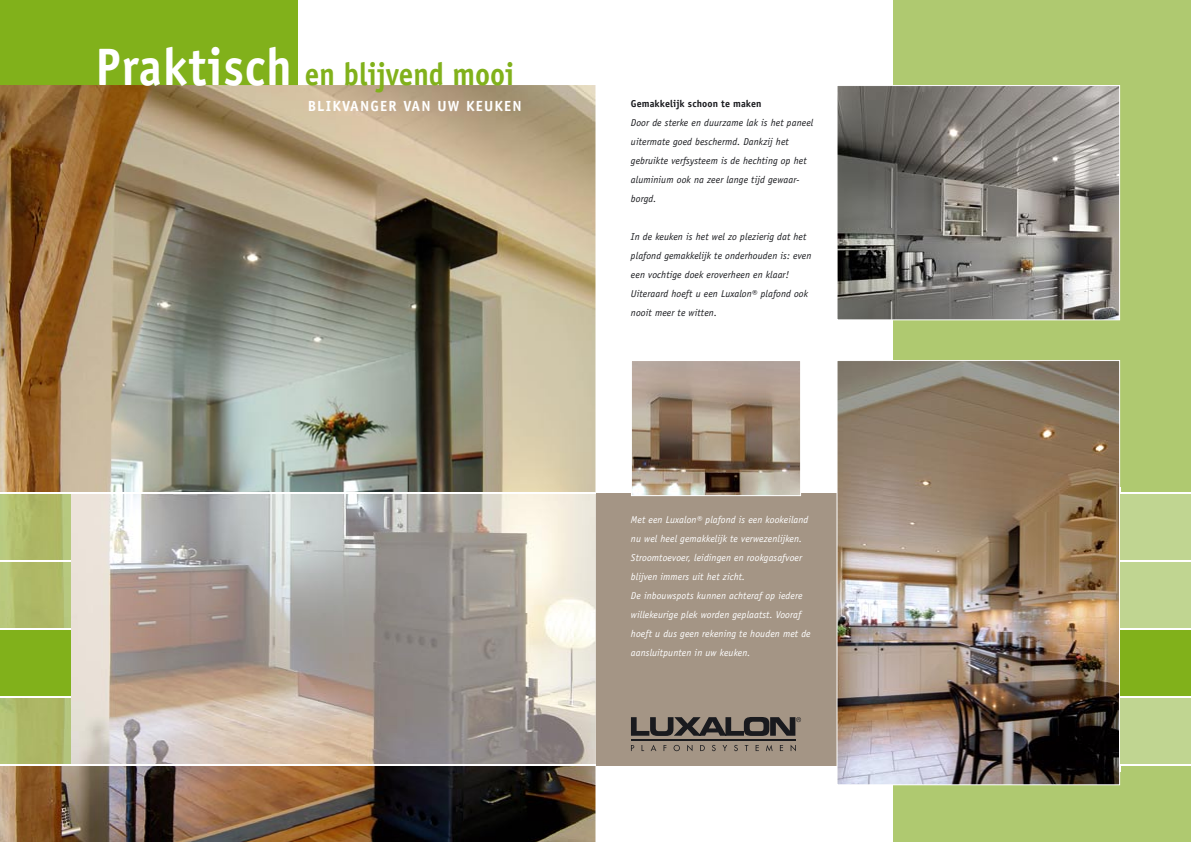
<style>
.page{position:relative;width:1191px;height:842px;background:#fff}
.page>*{position:absolute;margin:0;border:0;box-sizing:border-box;transform-origin:0 0}
.t1{font:700 31.9px "Officina Sans";color:#81b11b;scale:.91 1}
.t2{font:700 14.7px "Officina Sans";letter-spacing:.08em;color:#fff}
.t3{font:italic 10px/19px "Officina Sans";letter-spacing:.01em;color:#191a1e}
.t4{font:italic 10px/19px "Officina Sans";letter-spacing:.01em;color:#fff}
.t5{font:700 10px "Officina Sans";letter-spacing:.01em;color:#191a1e}
.s1{font-size:52.8px;color:#fff}
</style>
<div class="page">
<div style="left:0;top:0;width:298px;height:842px;background:#81b11b"></div>
<div style="left:893px;top:0;width:298px;height:842px;background:#afc970"></div>
<div style="left:595px;top:493px;width:298px;height:272px;background:#a49585"></div>
<img style="left:0;top:85px;width:595px;height:757px">
<img style="left:71px;top:494px;width:279px;height:237px">
<img style="left:350px;top:494px;width:245px;height:271px">
<img style="left:0;top:698px;width:71px;height:33px">
<img style="left:0;top:731px;width:350px;height:34px">
<svg style="left:631px;top:745px;width:165px;height:6px"></svg>
<svg style="left:631px;top:717px;width:170px;height:19px"></svg>
<hr style="left:631px;top:739px;width:165px;height:1px;background:#191a1e">
<svg style="left:837px;top:85px;width:283px;height:235px;background:#7f7c78"></svg>
<svg style="left:631px;top:361px;width:170px;height:135px;background:#9f8d7d"></svg>
<img style="left:836px;top:360px;width:284px;height:425px">
<hr style="left:1119px;top:487px;width:1px;height:284px;background:#fff">
<div style="left:0;top:629px;width:71px;height:68px;background:#81b11b"></div>
<img style="left:0;top:494px;width:71px;height:135px">
<hr style="left:0;top:493px;width:595px;height:1px;background:#fff">
<hr style="left:0;top:765px;width:595px;height:1px;background:#fff">
<hr style="left:0;top:561px;width:71px;height:1px;background:#fff">
<hr style="left:0;top:629px;width:71px;height:1px;background:#fff">
<hr style="left:0;top:697px;width:71px;height:1px;background:#fff">
<div style="left:1120px;top:697px;width:71px;height:68px;background:#c0d591"></div>
<div style="left:1120px;top:629px;width:71px;height:68px;background:#81b11b"></div>
<div style="left:1120px;top:493px;width:71px;height:68px;background:#c0d591"></div>
<div style="left:1120px;top:561px;width:71px;height:68px;background:#c0d591"></div>
<hr style="left:1120px;top:561px;width:71px;height:1px;background:#fff">
<hr style="left:1120px;top:629px;width:71px;height:1px;background:#fff">
<hr style="left:1120px;top:697px;width:71px;height:1px;background:#fff">
<hr style="left:1120px;top:493px;width:71px;height:1px;background:#fff">
<hr style="left:1120px;top:765px;width:71px;height:1px;background:#fff">
<h1 class="t1" style="left:96px;top:54px;width:461px"><span class="s1">Praktisch</span> en blijvend mooi</h1>
<h2 class="t2" style="left:308px;top:97px;width:215px">BLIKVANGER VAN UW KEUKEN</h2>
<p class="t5" style="left:631px;top:97px;width:132px">Gemakkelijk schoon te maken</p>
<p class="t3" style="left:631px;top:113px;width:184px">Door de sterke en duurzame lak is het paneel uitermate goed beschermd. Dankzij het gebruikte verfsysteem is de hechting op het aluminium ook na zeer lange tijd gewaar&shy;borgd.</p>
<p class="t3" style="left:631px;top:227px;width:182px">In de keuken is het wel zo plezierig dat het plafond gemakkelijk te onder houden is: even een vochtige doek eroverheen en klaar!<br>Uiteraard hoeft u een Luxalon® plafond ook nooit meer te witten.</p>
<p class="t4" style="left:631px;top:511px;width:181px">Met een Luxalon® plafond is een kook eiland nu wel heel gemakkelijk te ver wezenlijken.<br>Stroomtoevoer, leidingen en rookgasafvoer blijven immers uit het zicht.<br>De inbouwspots kunnen achteraf op iedere wille keurige plek worden geplaatst. Vooraf hoeft u dus geen rekening te houden met de aansluit punten in uw keuken.</p>
</div>
